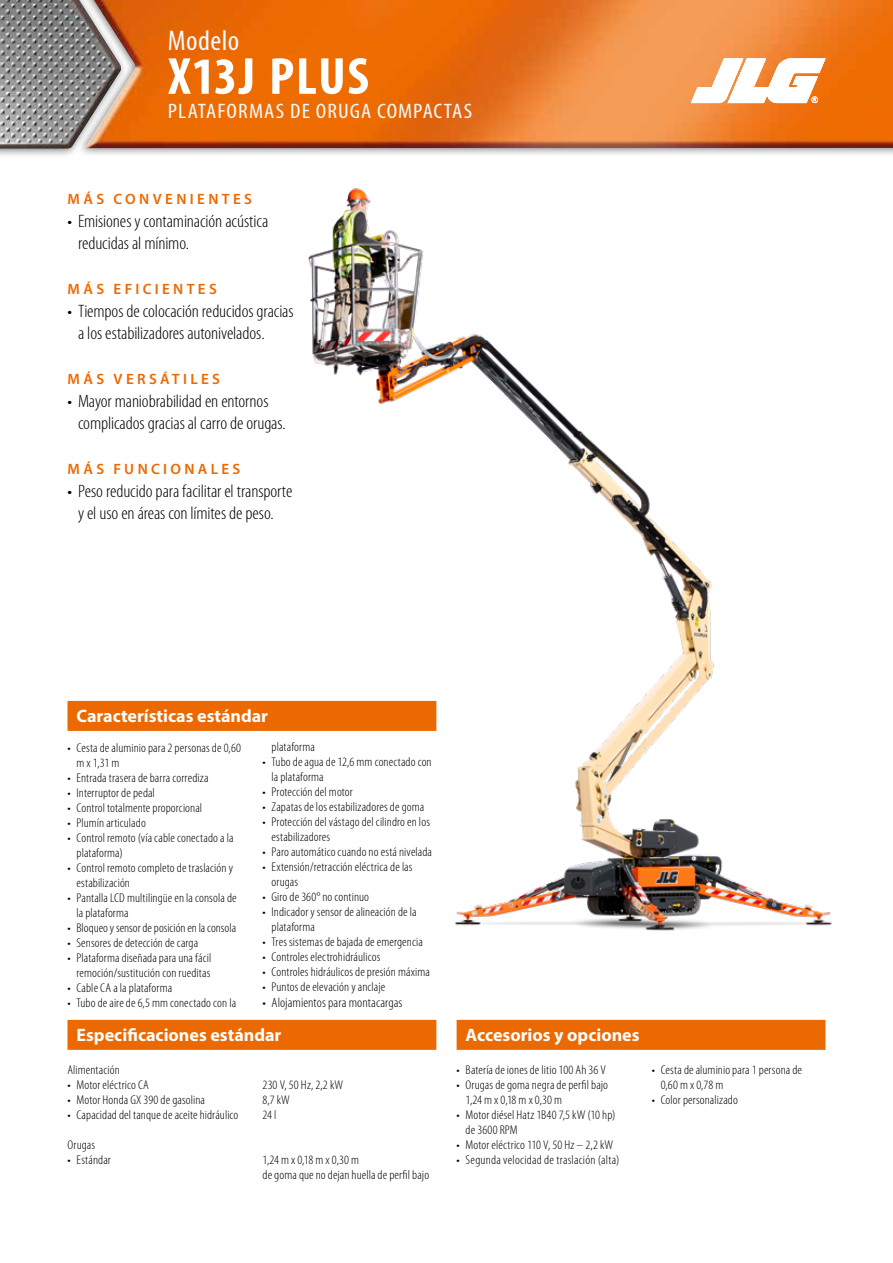
<style>
.page{position:relative;width:893px;height:1263px;background:#fff}
.page>*{position:absolute;margin:0;border:0;box-sizing:border-box;transform-origin:0 0}
.t1{font:700 condensed 52.5px "Myriad Pro";letter-spacing:.025em;color:#fff;scale:1.05 1}
.t2{font:condensed 28.5px "Myriad Pro";letter-spacing:.015em;color:#f0fbff;scale:1.05 1}
.t3{font:condensed 21px "Myriad Pro";letter-spacing:.04em;color:#f0fbff;scale:1.12 1}
.t4{font:300 condensed 18px/22.5px "Myriad Pro";letter-spacing:-.005em;color:#000;scale:1.07 1}
.t5{font:700 18px "Myriad Pro";color:#fff}
.t6{font:600 15px "Myriad Pro";letter-spacing:.225em;color:#ec6801}
.t7{font:300 condensed 13.5px "Myriad Pro";letter-spacing:.005em;color:#000;scale:1.07 1}
.t8{font:300 condensed 12.75px/15px "Myriad Pro";letter-spacing:.005em;color:#000;scale:1.07 1}
</style>
<div class="page">
<div style="left:77px;top:0;width:816px;height:157px;background:#000;opacity:.5"></div>
<img style="left:128px;top:0;width:765px;height:148px">
<div style="left:0;top:0;width:128px;height:158px;background:#000;opacity:.5"></div>
<img style="left:0;top:0;width:121px;height:149px">
<svg style="left:691px;top:59px;width:134px;height:44px"></svg>
<img style="left:256px;top:188px;width:576px;height:743px">
<div style="left:457px;top:1020px;width:368px;height:30px;background:#ec6801"></div>
<div style="left:68px;top:1020px;width:368px;height:30px;background:#ec6801"></div>
<div style="left:68px;top:701px;width:368px;height:30px;background:#ec6801"></div>
<h2 class="t2" style="left:168px;top:24px;width:70px">Modelo</h2>
<h1 class="t1" style="left:168px;top:43px;width:193px">X13J PLUS</h1>
<h3 class="t3" style="left:168px;top:98px;width:273px">PLATAFORMAS DE ORUGA COMPACTAS</h3>
<p class="t6" style="left:68px;top:189px;width:186px">MÁS CONVENIENTES</p>
<h3 class="t4" style="left:78px;top:209px;width:179px;text-indent:-10px">• Emisiones y contaminación acústica reducidas al mínimo.</h3>
<p class="t6" style="left:68px;top:279px;width:151px">MÁS EFICIENTES</p>
<h3 class="t4" style="left:78px;top:299px;width:203px;text-indent:-10px">• Tiempos de colocación reducidos gracias a los estabilizadores autonivelados.</h3>
<p class="t6" style="left:68px;top:369px;width:154px">MÁS VERSÁTILES</p>
<h3 class="t4" style="left:78px;top:389px;width:196px;text-indent:-10px">• Mayor maniobrabilidad en entornos complicados gracias al carro de orugas.</h3>
<p class="t6" style="left:68px;top:459px;width:174px">MÁS FUNCIONALES</p>
<h3 class="t4" style="left:68px;top:479px;width:212px;text-align:center">• Peso reducido para facilitar el transporte y el uso en áreas con límites de peso.</h3>
<h3 class="t5" style="left:76px;top:704px;width:193px">Características estándar</h3>
<p class="t8" style="left:77px;top:740px;width:155px;text-indent:-9px">• Cesta de aluminio para 2 personas de 0,60 m x 1,31 m</p>
<p class="t8" style="left:68px;top:770px;width:133px">• Entrada trasera de barra corrediza</p>
<p class="t8" style="left:68px;top:785px;width:83px">• Interruptor de pedal</p>
<p class="t8" style="left:68px;top:800px;width:127px">• Control totalmente proporcional</p>
<p class="t8" style="left:68px;top:815px;width:75px">• Plumín articulado</p>
<p class="t8" style="left:77px;top:830px;width:148px;text-indent:-9px">• Control remoto (vía cable conectado a la plataforma)</p>
<p class="t8" style="left:77px;top:860px;width:148px;text-indent:-9px">• Control remoto completo de traslación y estabilización</p>
<p class="t8" style="left:77px;top:890px;width:151px;text-indent:-9px">• Pantalla LCD multilingüe en la consola de la plataforma</p>
<p class="t8" style="left:68px;top:920px;width:159px">• Bloqueo y sensor de posición en la consola</p>
<p class="t8" style="left:68px;top:935px;width:124px">• Sensores de detección de carga</p>
<p class="t8" style="left:68px;top:950px;width:136px;text-align:right">• Plataforma diseñada para una fácil remoción/sustitución con rueditas</p>
<p class="t8" style="left:68px;top:980px;width:99px">• Cable CA a la plataforma</p>
<p class="t8" style="left:68px;top:995px;width:159px">• Tubo de aire de 6,5 mm conectado con la</p>
<p class="t8" style="left:272px;top:740px;width:42px">plataforma</p>
<p class="t8" style="left:272px;top:755px;width:151px;text-indent:-9px">• Tubo de agua de 12,6 mm conectado con la plataforma</p>
<p class="t8" style="left:263px;top:785px;width:86px">• Protección del motor</p>
<p class="t8" style="left:263px;top:800px;width:153px">• Zapatas de los estabilizadores de goma</p>
<p class="t8" style="left:272px;top:815px;width:150px;text-indent:-9px">• Protección del vástago del cilindro en los estabilizadores</p>
<p class="t8" style="left:263px;top:845px;width:160px">• Paro automático cuando no está nivelada</p>
<p class="t8" style="left:272px;top:860px;width:133px;text-indent:-9px">• Extensión/retracción eléctrica de las orugas</p>
<p class="t8" style="left:263px;top:890px;width:101px">• Giro de 360° no continuo</p>
<p class="t8" style="left:272px;top:905px;width:137px;text-indent:-9px">• Indicador y sensor de alineación de la plataforma</p>
<p class="t8" style="left:263px;top:935px;width:151px">• Tres sistemas de bajada de emergencia</p>
<p class="t8" style="left:263px;top:950px;width:112px">• Controles electrohidráulicos</p>
<p class="t8" style="left:263px;top:965px;width:158px">• Controles hidráulicos de presión máxima</p>
<p class="t8" style="left:263px;top:980px;width:116px">• Puntos de elevación y anclaje</p>
<p class="t7" style="left:263px;top:994px;width:132px">• Alojamientos para montacargas</p>
<h3 class="t5" style="left:76px;top:1023px;width:206px">Especificaciones estándar</h3>
<h3 class="t5" style="left:466px;top:1023px;width:175px">Accesorios y opciones</h3>
<p class="t8" style="left:68px;top:1062px;width:50px">Alimentación</p>
<p class="t8" style="left:68px;top:1077px;width:78px">• Motor eléctrico CA</p>
<p class="t8" style="left:263px;top:1077px;width:77px">230 V, 50 Hz, 2,2 kW</p>
<p class="t8" style="left:68px;top:1092px;width:130px">• Motor Honda GX 390 de gasolina</p>
<p class="t8" style="left:263px;top:1092px;width:27px">8,7 kW</p>
<p class="t8" style="left:68px;top:1107px;width:161px">• Capacidad del tanque de aceite hidráulico</p>
<p class="t8" style="left:263px;top:1107px;width:15px">24 l</p>
<p class="t8" style="left:68px;top:1137px;width:27px">Orugas</p>
<p class="t8" style="left:68px;top:1152px;width:42px">• Estándar</p>
<p class="t8" style="left:263px;top:1152px;width:157px">1,24 m x 0,18 m x 0,30 m<br>de goma que no dejan huella de perfil bajo</p>
<p class="t8" style="left:457px;top:1062px;width:141px">• Batería de iones de litio 100 Ah 36 V</p>
<p class="t8" style="left:466px;top:1077px;width:135px;text-indent:-9px">• Orugas de goma negra de perfil bajo<br>1,24 m x 0,18 m x 0,30 m</p>
<p class="t8" style="left:466px;top:1107px;width:142px;text-indent:-9px">• Motor diésel Hatz 1B40 7,5 kW (10 hp) de 3600 RPM</p>
<p class="t8" style="left:457px;top:1137px;width:148px">• Motor eléctrico 110 V, 50 Hz – 2,2 kW</p>
<p class="t8" style="left:457px;top:1152px;width:154px">• Segunda velocidad de traslación (alta)</p>
<p class="t8" style="left:661px;top:1062px;width:134px;text-indent:-9px">• Cesta de aluminio para 1 persona de<br>0,60 m x 0,78 m</p>
<p class="t8" style="left:652px;top:1092px;width:82px">• Color personalizado</p>
</div>
